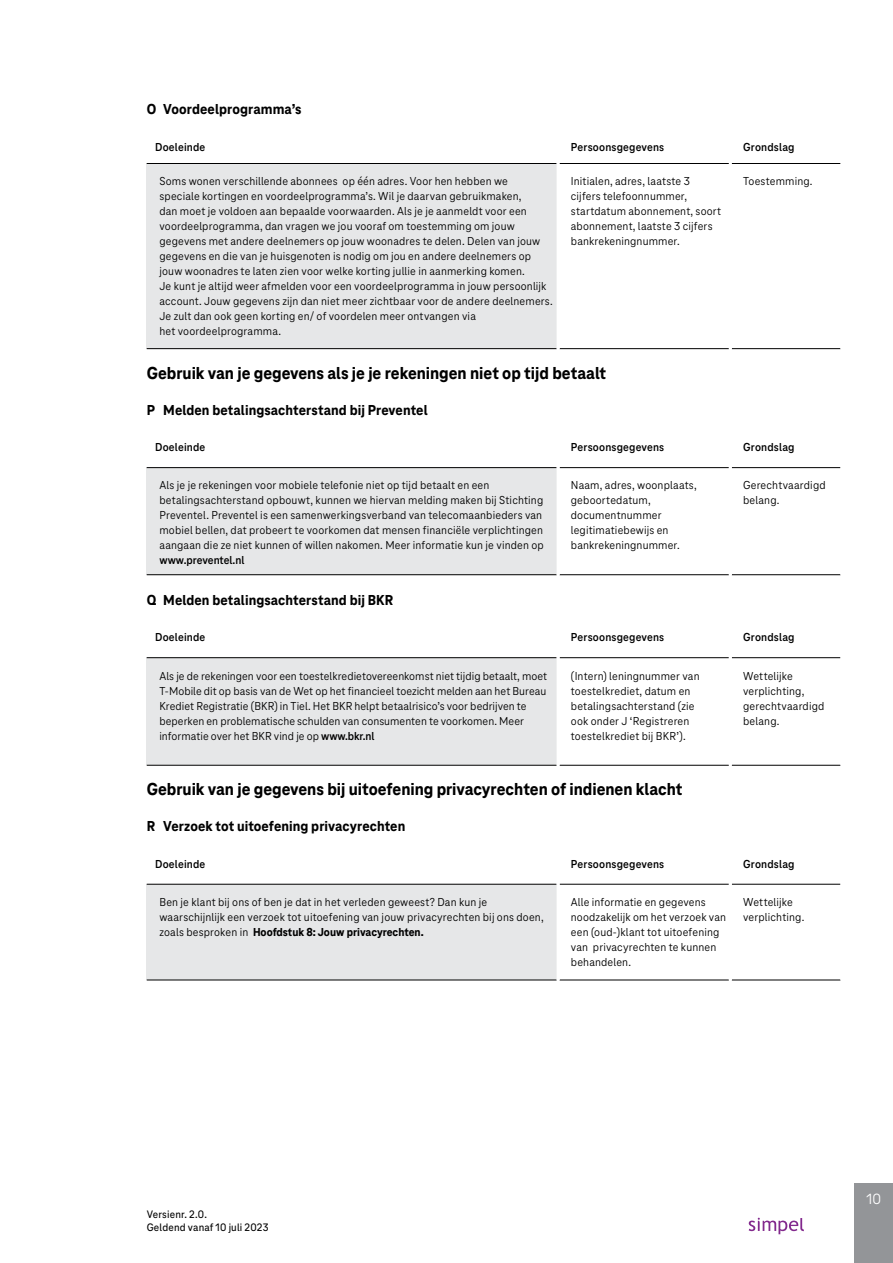
<style>
.page{position:relative;width:893px;height:1263px;background:#fff}
.page>*{position:absolute;margin:0;border:0;box-sizing:border-box;transform-origin:0 0}
.t1{font:800 18px "Tele Neo";color:#000}
.t2{font:15.45px "Tele Neo";color:#fff}
.t3{font:800 15px "Tele Neo";letter-spacing:.005em;color:#000}
.t4{font:12px/15px "Tele Neo";letter-spacing:.015em;color:#000}
.t5{font:700 12px "Tele Neo";letter-spacing:.015em;color:#000}
.t6{font:500 11.25px/13.5px "Tele Neo";letter-spacing:.015em;color:#000}
.s1{font-weight:700}
.s2{font-weight:800}
</style>
<div class="page">
<div style="left:855px;top:1183px;width:38px;height:80px;background:#939598"></div>
<svg style="left:749px;top:1218px;width:55px;height:16px"></svg>
<div style="left:147px;top:163px;width:411px;height:186px;background:#e6e7e8"></div>
<hr style="left:147px;top:163px;width:410px;height:1px;background:#000">
<hr style="left:147px;top:348px;width:410px;height:1px;background:#000">
<hr style="left:560px;top:163px;width:169px;height:1px;background:#000">
<hr style="left:732px;top:163px;width:108px;height:1px;background:#000">
<hr style="left:560px;top:348px;width:169px;height:1px;background:#000">
<hr style="left:732px;top:348px;width:108px;height:1px;background:#000">
<hr style="left:557px;top:163px;width:3px;height:186px;background:#fff">
<div style="left:147px;top:468px;width:411px;height:107px;background:#e6e7e8"></div>
<hr style="left:147px;top:467px;width:410px;height:1px;background:#000">
<hr style="left:147px;top:574px;width:410px;height:1px;background:#000">
<hr style="left:560px;top:467px;width:169px;height:1px;background:#000">
<hr style="left:732px;top:467px;width:108px;height:1px;background:#000">
<hr style="left:560px;top:574px;width:169px;height:1px;background:#000">
<hr style="left:732px;top:574px;width:108px;height:1px;background:#000">
<hr style="left:557px;top:468px;width:3px;height:107px;background:#fff">
<div style="left:147px;top:658px;width:411px;height:107px;background:#e6e7e8"></div>
<hr style="left:147px;top:657px;width:410px;height:1px;background:#000">
<hr style="left:147px;top:765px;width:410px;height:1px;background:#000">
<hr style="left:560px;top:657px;width:169px;height:1px;background:#000">
<hr style="left:732px;top:657px;width:108px;height:1px;background:#000">
<hr style="left:560px;top:765px;width:169px;height:1px;background:#000">
<hr style="left:732px;top:765px;width:108px;height:1px;background:#000">
<hr style="left:557px;top:658px;width:3px;height:107px;background:#fff">
<div style="left:147px;top:884px;width:411px;height:96px;background:#e6e7e8"></div>
<hr style="left:147px;top:884px;width:410px;height:1px;background:#000">
<hr style="left:147px;top:980px;width:410px;height:1px;background:#000">
<hr style="left:560px;top:884px;width:169px;height:1px;background:#000">
<hr style="left:732px;top:884px;width:108px;height:1px;background:#000">
<hr style="left:560px;top:980px;width:169px;height:1px;background:#000">
<hr style="left:732px;top:980px;width:108px;height:1px;background:#000">
<hr style="left:557px;top:884px;width:3px;height:96px;background:#fff">
<p class="t3" style="left:147px;top:101px;width:156px">O Voordeelprogramma’s</p>
<p class="t5" style="left:155px;top:140px;width:52px">Doeleinde</p>
<p class="t5" style="left:571px;top:140px;width:95px">Persoonsgegevens</p>
<p class="t5" style="left:743px;top:140px;width:53px">Grondslag</p>
<p class="t4" style="left:159px;top:174px;width:395px">Soms wonen verschillende abonnees op één adres. Voor hen hebben we<br>speciale kortingen en voordeelprogramma’s. Wil je daarvan gebruikmaken,<br>dan moet je voldoen aan bepaalde voorwaarden. Als je je aanmeldt voor een voordeelprogramma, dan vragen we jou vooraf om toestemming om jouw gegevens met andere deelnemers op jouw woonadres te delen. Delen van jouw gegevens en die van je huisgenoten is nodig om jou en andere deelnemers op jouw woonadres te laten zien voor welke korting jullie in aanmerking komen.<br>Je kunt je altijd weer afmelden voor een voordeelprogramma in jouw persoonlijk account. Jouw gegevens zijn dan niet meer zichtbaar voor de andere deelnemers.<br>Je zult dan ook geen korting en/ of voordelen meer ontvangen via<br>het voordeelprogramma.</p>
<p class="t4" style="left:571px;top:174px;width:152px">Initialen, adres, laatste 3 cijfers telefoonnummer, startdatum abonnement, soort abonnement, laatste 3 cijfers bankrekeningnummer.</p>
<p class="t4" style="left:743px;top:174px;width:71px">Toestemming.</p>
<h1 class="t1" style="left:147px;top:363px;width:461px">Gebruik van je gegevens als je je rekeningen niet op tijd betaalt</h1>
<p class="t3" style="left:147px;top:401px;width:283px">P Melden betalingsachterstand bij Preventel</p>
<p class="t5" style="left:155px;top:440px;width:52px">Doeleinde</p>
<p class="t5" style="left:571px;top:440px;width:95px">Persoonsgegevens</p>
<p class="t5" style="left:743px;top:440px;width:53px">Grondslag</p>
<p class="t4" style="left:159px;top:478px;width:386px">Als je je rekeningen voor mobiele telefonie niet op tijd betaalt en een betalingsachterstand opbouwt, kunnen we hiervan melding maken bij Stichting Preventel. Preventel is een samenwerkingsverband van telecomaanbieders van mobiel bellen, dat probeert te voorkomen dat mensen financiële verplichtingen aangaan die ze niet kunnen of willen nakomen. Meer informatie kun je vinden op</p>
<p class="t5" style="left:159px;top:554px;width:87px">www.preventel.nl</p>
<p class="t4" style="left:571px;top:478px;width:127px">Naam, adres, woonplaats, geboortedatum, documentnummer legitimatiebewijs en bankrekeningnummer.</p>
<p class="t4" style="left:743px;top:478px;width:84px">Gerechtvaardigd belang.</p>
<p class="t3" style="left:147px;top:592px;width:248px">Q Melden betalingsachterstand bij BKR</p>
<p class="t5" style="left:155px;top:630px;width:52px">Doeleinde</p>
<p class="t5" style="left:571px;top:630px;width:95px">Persoonsgegevens</p>
<p class="t5" style="left:743px;top:630px;width:53px">Grondslag</p>
<p class="t4" style="left:159px;top:668px;width:389px">Als je de rekeningen voor een toestelkredietovereenkomst niet tijdig betaalt, moet T-Mobile dit op basis van de Wet op het financieel toezicht melden aan het Bureau Krediet Registratie (BKR) in Tiel. Het BKR helpt betaalrisico’s voor bedrijven te beperken en problematische schulden van consumenten te voorkomen. Meer informatie over het BKR vind je op <span class="s1">www.bkr.nl</span></p>
<p class="t4" style="left:571px;top:668px;width:130px">(Intern) leningnummer van toestelkrediet, datum en betalingsachterstand (zie ook onder J ‘Registreren toestelkrediet bij BKR’).</p>
<p class="t4" style="left:743px;top:668px;width:83px">Wettelijke verplichting, gerechtvaardigd belang.</p>
<h1 class="t1" style="left:147px;top:779px;width:537px">Gebruik van je gegevens bij uitoefening privacyrechten of indienen klacht</h1>
<p class="t3" style="left:147px;top:818px;width:260px">R Verzoek tot uitoefening privacyrechten</p>
<p class="t5" style="left:155px;top:857px;width:52px">Doeleinde</p>
<p class="t5" style="left:571px;top:857px;width:95px">Persoonsgegevens</p>
<p class="t5" style="left:743px;top:857px;width:53px">Grondslag</p>
<p class="t4" style="left:159px;top:895px;width:386px">Ben je klant bij ons of ben je dat in het verleden geweest? Dan kun je waarschijnlijk een verzoek tot uitoefening van jouw privacyrechten bij ons doen, zoals besproken in <span class="s2">Hoofdstuk 8: Jouw privacyrechten.</span></p>
<p class="t4" style="left:571px;top:895px;width:157px">Alle informatie en gegevens noodzakelijk om het verzoek van een (oud-)klant tot uitoefening van privacyrechten te kunnen behandelen.</p>
<p class="t4" style="left:743px;top:895px;width:63px">Wettelijke verplichting.</p>
<p class="t6" style="left:147px;top:1207px;width:123px">Versienr. 2.0.<br>Geldend vanaf 10 juli 2023</p>
<p class="t2" style="left:866px;top:1190px;width:16px">10</p>
</div>
